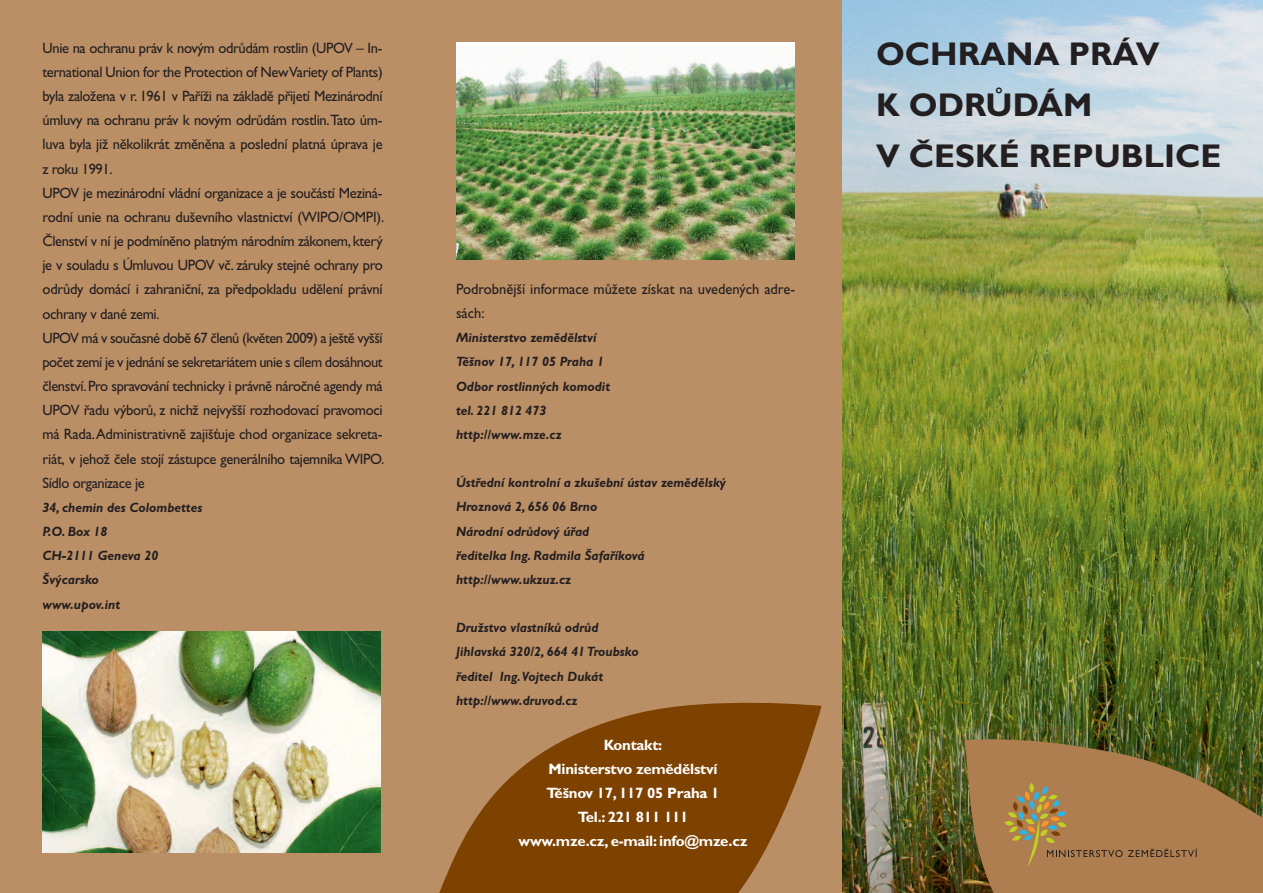
<style>
.page{position:relative;width:1263px;height:893px;background:#fff}
.page>*{position:absolute;margin:0;border:0;box-sizing:border-box;transform-origin:0 0}
.t1{font:700 33px/51px "Gill Sans CE";color:#231f20}
.t2{font:15px/24.2px "Gill Sans CE";letter-spacing:-.025em;color:#231f20}
.t3{font:700 15px/24px "Gill Sans CE";letter-spacing:-.015em;color:#fff;text-align:center}
.t4{font:15px/24.2px "Gill Sans CE";color:#231f20}
.t5{font:italic 700 13.5px/24.2px "Gill Sans CE";color:#231f20}
</style>
<div class="page">
<div style="left:0;top:0;width:842px;height:893px;background:#bb8f66"></div>
<img style="left:842px;top:0;width:421px;height:893px">
<svg style="left:965px;top:739px;width:298px;height:154px;background:#947241"></svg>
<svg style="left:1004px;top:821px;width:10px;height:5px"></svg>
<svg style="left:1008px;top:786px;width:189px;height:80px;background:#a97f4f"></svg>
<svg style="left:439px;top:702px;width:382px;height:191px;fill:#7e4200"></svg>
<img style="left:43px;top:631px;width:338px;height:221px">
<img style="left:456px;top:45px;width:339px;height:214px">
<p class="t2" style="left:43px;top:37px;width:343px">Unie na ochranu práv k novým odrůdám rostlin (UPOV – In&shy;ternational Union for the Protection of NewVariety of Plants) byla založena v r. 1961 v Paříži na základě přijetí Mezinárodní úmluvy na ochranu práv k novým odrůdám rostlin.Tato úm&shy;luva byla již několikrát změněna a poslední platná úprava je z roku 1991.<br>UPOV je mezinárodní vládní organizace a je součástí Meziná&shy;rodní unie na ochranu duševního vlastnictví (WIPO/OMPI).<br>Členství v ní je podmíněno platným národním zákonem, který je v souladu s Úmluvou UPOV vč. záruky stejné ochrany pro odrůdy domácí i zahraniční, za předpokladu udělení právní ochrany v dané zemi.<br>UPOV má v současné době 67 členů (květen 2009) a ještě vyšší počet zemí je v jednání se sekretariátem unie s cílem dosáhnout členství.Pro spravování technicky i právně náročné agendy má UPOV řadu výborů, z nichž nejvyšší rozhodovací pravomoci má Rada.Administrativně zajišťuje chod organizace sekreta&shy;riát, v jehož čele stojí zástupce generálního tajemníka WIPO.<br>Sídlo organizace je</p>
<p class="t5" style="left:43px;top:497px;width:161px">34, chemin des Colombettes<br>P.O. Box 18<br>CH-2111 Geneva 20<br>Švýcarsko<br>www.upov.int</p>
<p class="t4" style="left:456px;top:278px;width:341px">Podrobnější informace můžete získat na uvedených adre&shy;sách:</p>
<p class="t5" style="left:456px;top:327px;width:156px">Ministerstvo zemědělství<br>Těšnov 17, 117 05 Praha 1<br>Odbor rostlinných komodit tel. 221 812 473 http://www.mze.cz</p>
<p class="t5" style="left:456px;top:472px;width:271px">Ústřední kontrolní a zkušební ústav zemědělský<br>Hroznová 2, 656 06 Brno<br>Národní odrůdový úřad<br>ředitelka Ing. Radmila Šafaříková http://www.ukzuz.cz</p>
<p class="t5" style="left:456px;top:617px;width:184px">Družstvo vlastníků odrůd<br>Jihlavská 320/2, 664 41Troubsko ředitel Ing.Vojtech Dukát http://www.druvod.cz</p>
<p class="t3" style="left:519px;top:734px;width:230px">Kontakt:<br>Ministerstvo zemědělství<br>Těšnov 17, 117 05 Praha 1<br>Tel.: 221 811 111<br>www.mze.cz, e-mail: info@mze.cz</p>
<h1 class="t1" style="left:876px;top:31px;width:347px">OCHRANA PRÁV<br>K ODRŮDÁM<br>V ČESKÉ REPUBLICE</h1>
</div>
